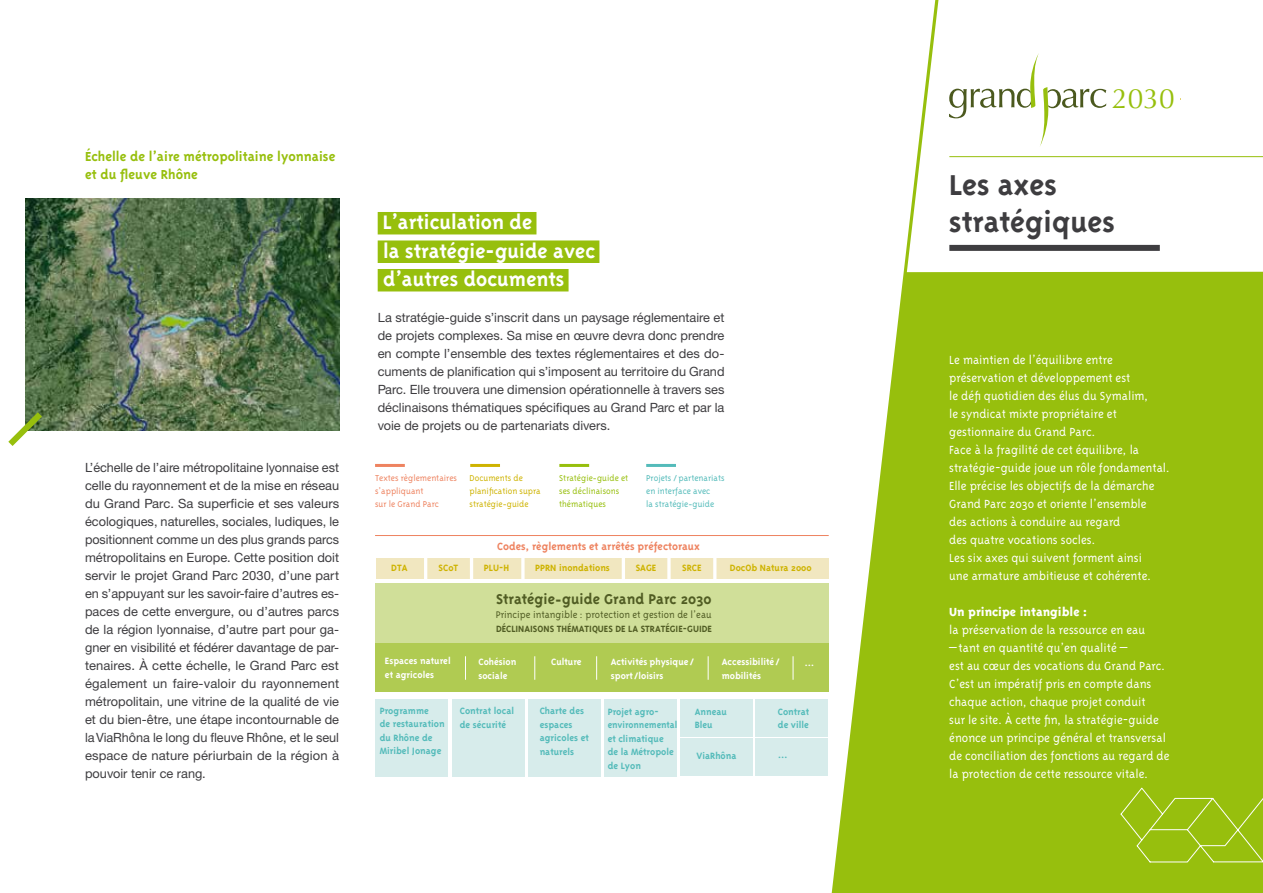
<style>
.page{position:relative;width:1263px;height:893px;background:#fff}
.page>*{position:absolute;margin:0;border:0;box-sizing:border-box;transform-origin:0 0}
.t1{font:700 33px/37.5px "Triplex";color:#3e3d40}
.t2{font:28.05px "Optima";color:#97bf0d}
.t3{font:700 22.5px/28.5px "Triplex";color:#fff}
.t4{font:700 16.35px "Triplex";color:#505c23}
.t5{font:700 15px/18px "Triplex";color:#97bf0d}
.t6{font:300 13.5px/18px "Triplex";color:#fff}
.t7{font:800 13.5px "Triplex";color:#fff}
.t8{font:12.75px/18px "Helvetica Neue CE";color:#3e3d40;text-align:justify}
.t9{font:700 12px "Triplex";color:#ee8360}
.t10{font:300 11.1px "Triplex";color:#505c23}
.t11{font:700 10.5px/13.5px "Triplex";color:#54bbba}
.t12{font:700 10.5px/13.5px "Triplex";color:#fff}
.t13{font:700 10.5px "Triplex";color:#ceb300}
.t14{font:700 10.35px "Triplex";color:#505c23}
.t15{font:300 9.75px/12.8px "Triplex";color:#54bbba}
.t16{font:300 9.75px/12.8px "Triplex";color:#ee8360}
.t17{font:300 9.75px/12.8px "Triplex";color:#ceb300}
.t18{font:300 9.75px/12.8px "Triplex";color:#97bf0d}
</style>
<div class="page">
<div style="left:376px;top:558px;width:452px;height:21px;background:#f1e7c0"></div>
<div style="left:375px;top:699px;width:73px;height:77px;background:#d7eceb"></div>
<div style="left:452px;top:699px;width:73px;height:77px;background:#d7eceb"></div>
<div style="left:528px;top:699px;width:73px;height:77px;background:#d7eceb"></div>
<div style="left:604px;top:699px;width:73px;height:77px;background:#d7eceb"></div>
<div style="left:680px;top:699px;width:73px;height:37px;background:#d7eceb"></div>
<div style="left:755px;top:699px;width:73px;height:37px;background:#d7eceb"></div>
<div style="left:680px;top:739px;width:73px;height:37px;background:#d7eceb"></div>
<div style="left:755px;top:739px;width:73px;height:37px;background:#d7eceb"></div>
<div style="left:375px;top:583px;width:453px;height:61px;background:#d0df99"></div>
<div style="left:375px;top:643px;width:453px;height:49px;background:#b0cb52"></div>
<svg style="left:832px;top:244px;width:431px;height:649px;background:#a0c423"></svg>
<svg style="left:907px;top:0;width:356px;height:272px"></svg>
<img style="left:25px;top:198px;width:314px;height:232px">
<div style="left:378px;top:212px;width:158px;height:22px;background:#97bf0d"></div>
<div style="left:378px;top:240px;width:221px;height:23px;background:#97bf0d"></div>
<div style="left:378px;top:269px;width:190px;height:22px;background:#97bf0d"></div>
<div style="left:949px;top:245px;width:211px;height:6px;background:#3e3d40"></div>
<svg style="left:8px;top:406px;width:40px;height:40px"></svg>
<svg style="left:949px;top:53px;width:157px;height:94px"></svg>
<svg style="left:1180px;top:87px;width:1px;height:24px"></svg>
<svg style="left:1120px;top:781px;width:143px;height:82px;background:#9cc219"></svg>
<hr style="left:949px;top:156px;width:314px;height:1px;background:#97bf0d">
<hr style="left:375px;top:464px;width:30px;height:3px;background:#ee8360">
<hr style="left:470px;top:464px;width:30px;height:3px;background:#ceb300">
<hr style="left:559px;top:464px;width:30px;height:3px;background:#97bf0d">
<hr style="left:646px;top:464px;width:30px;height:3px;background:#54bbba">
<hr style="left:375px;top:535px;width:454px;height:1px;background:#ee8360">
<svg style="left:465px;top:656px;width:1px;height:24px"></svg>
<svg style="left:534px;top:656px;width:1px;height:24px"></svg>
<svg style="left:708px;top:656px;width:1px;height:24px"></svg>
<svg style="left:793px;top:656px;width:1px;height:24px"></svg>
<svg style="left:596px;top:656px;width:1px;height:24px"></svg>
<hr style="left:424px;top:556px;width:3px;height:24px;background:#fff">
<hr style="left:470px;top:556px;width:3px;height:24px;background:#fff">
<svg style="left:521px;top:558px;width:4px;height:21px"></svg>
<hr style="left:622px;top:556px;width:3px;height:24px;background:#fff">
<svg style="left:667px;top:558px;width:4px;height:21px"></svg>
<hr style="left:713px;top:556px;width:3px;height:24px;background:#fff">
<p class="t5" style="left:85px;top:147px;width:252px">Échelle de l’aire métropolitaine lyonnaise et du fleuve Rhône</p>
<p class="t8" style="left:85px;top:459px;width:256px">L’échelle de l’aire métropolitaine lyonnaise est celle du rayonnement et de la mise en réseau du Grand Parc. Sa superficie et ses valeurs écologiques, naturelles, sociales, ludiques, le positionnent comme un des plus grands parcs métropolitains en Europe. Cette position doit servir le projet Grand Parc 2030, d’une part en s’appuyant sur les savoir-faire d’autres es&shy;paces de cette envergure, ou d’autres parcs de la région lyonnaise, d’autre part pour ga&shy;gner en visibilité et fédérer davantage de par&shy;tenaires. À cette échelle, le Grand Parc est également un faire-valoir du rayonnement métropolitain, une vitrine de la qualité de vie et du bien-être, une étape incontournable de la ViaRhôna le long du fleuve Rhône, et le seul espace de nature périurbain de la région à pouvoir tenir ce rang.</p>
<h3 class="t3" style="left:383px;top:208px;width:214px">L’articulation de<br>la stratégie-guide avec d’autres documents</h3>
<p class="t8" style="left:378px;top:309px;width:348px">La stratégie-guide s’inscrit dans un paysage réglementaire et de projets complexes. Sa mise en œuvre devra donc prendre en compte l’ensemble des textes réglementaires et des do&shy;cuments de planification qui s’imposent au territoire du Grand Parc. Elle trouvera une dimension opérationnelle à travers ses déclinaisons thématiques spécifiques au Grand Parc et par la voie de projets ou de partenariats divers.</p>
<p class="t16" style="left:375px;top:471px;width:83px">Textes règlementaires s’appliquant<br>sur le Grand Parc</p>
<p class="t17" style="left:470px;top:472px;width:73px">Documents de planification supra stratégie-guide</p>
<p class="t18" style="left:559px;top:472px;width:71px">Stratégie-guide et ses déclinaisons thématiques</p>
<p class="t15" style="left:646px;top:472px;width:80px">Projets /partenariats en interface avec<br>la stratégie-guide</p>
<p class="t9" style="left:497px;top:540px;width:204px">Codes, règlements et arrêtés préfectoraux</p>
<p class="t13" style="left:391px;top:562px;width:20px">DTA S</p>
<p class="t13" style="left:443px;top:562px;width:14px">CoT</p>
<p class="t13" style="left:484px;top:562px;width:24px">PLU-H</p>
<p class="t13" style="left:535px;top:562px;width:79px">PPRN inondations S</p>
<p class="t13" style="left:640px;top:562px;width:16px">AGES</p>
<p class="t13" style="left:687px;top:562px;width:15px">RCED</p>
<p class="t13" style="left:736px;top:562px;width:77px">ocOb N atura 2000</p>
<p class="t4" style="left:496px;top:590px;width:217px">Stratégie-guide Grand Parc 2030</p>
<p class="t10" style="left:496px;top:608px;width:217px">Principe intangible : protection et gestion de l’eau</p>
<p class="t14" style="left:496px;top:623px;width:217px">Déclinaisons thématiques de la stratégie-gu ide</p>
<p class="t12" style="left:385px;top:654px;width:67px">Espaces naturel et agricoles</p>
<p class="t12" style="left:478px;top:655px;width:39px">Cohésion</p>
<p class="t12" style="left:551px;top:655px;width:32px">Culture</p>
<p class="t12" style="left:478px;top:668px;width:30px">sociale</p>
<p class="t12" style="left:611px;top:655px;width:85px">Activités physique / sport /loisirs</p>
<p class="t12" style="left:722px;top:655px;width:60px">Accessibilité / mobilités</p>
<p class="t12" style="left:805px;top:656px;width:11px">…</p>
<p class="t11" style="left:380px;top:703px;width:66px">Programme<br>de restauration du Rhône de<br>Miribel Jonage</p>
<p class="t11" style="left:460px;top:704px;width:56px">Contrat local de sécurité</p>
<p class="t11" style="left:540px;top:704px;width:51px">Charte des espaces agricoles et naturels</p>
<p class="t11" style="left:608px;top:704px;width:71px">Projet agro&shy;environnemental et climatique<br>de la Métropole de Lyon</p>
<p class="t11" style="left:695px;top:705px;width:34px">Anneau<br>Bleu</p>
<p class="t11" style="left:778px;top:705px;width:33px">Contrat de ville</p>
<p class="t11" style="left:696px;top:748px;width:41px">ViaRhôna</p>
<p class="t11" style="left:778px;top:748px;width:11px">…</p>
<h2 class="t2" style="left:1112px;top:82px;width:64px">2030</h2>
<h1 class="t1" style="left:949px;top:166px;width:167px">Les axes stratégiques</h1>
<p class="t6" style="left:949px;top:350px;width:222px">Le maintien de l’équilibre entre préservation et développement est<br>le défi quotidien des élus du Symalim,<br>le syndicat mixte propriétaire et gestionnaire du Grand Parc.<br>Face à la fragilité de cet équilibre, la stratégie-guide joue un rôle fondamental.<br>Elle précise les objectifs de la démarche Grand Parc 2030 et oriente l’ensemble<br>des actions à conduire au regard<br>des quatre vocations socles.<br>Les six axes qui suivent forment ainsi<br>une armature ambitieuse et cohérente.</p>
<p class="t7" style="left:949px;top:604px;width:140px">Un principe intangible :</p>
<p class="t6" style="left:949px;top:620px;width:222px">la préservation de la ressource en eau –tant en quantité qu’en qualité –<br>est au cœur des vocations du Grand Parc.<br>C’est un impératif pris en compte dans chaque action, chaque projet conduit<br>sur le site. À cette fin, la stratégie-guide énonce un principe général et transversal de conciliation des fonctions au regard de la protection de cette ressource vitale.</p>
</div>
